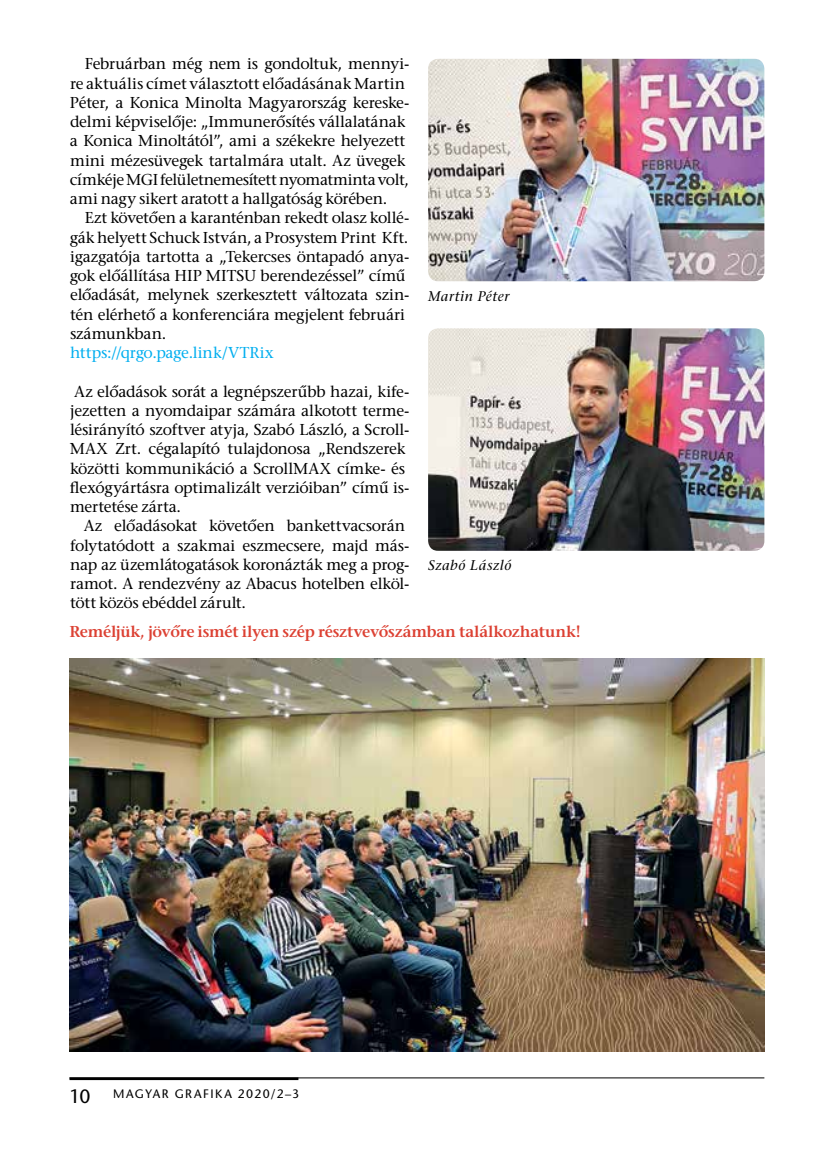
<style>
.page{position:relative;width:819px;height:1166px;background:#fff}
.page>*{position:absolute;margin:0;border:0;box-sizing:border-box;transform-origin:0 0}
.t1{font:15.75px/19.2px "ITC Stone Serif";letter-spacing:-.01em;color:#000}
.t2{font:600 15.75px "ITC Stone Serif";letter-spacing:-.015em;color:#dc4133}
.t3{font:15.75px "ITC Stone Serif";color:#00aeef}
.t4{font:italic 14px "ITC Stone Serif";letter-spacing:.04em;color:#000}
.t5{font:12.25px "ITC Stone Sans";letter-spacing:.12em;color:#000}
.s1{font-size:19.25px}
</style>
<div class="page">
<hr style="left:69px;top:1077px;width:695px;height:1px;background:#000">
<hr style="left:69px;top:1077px;width:229px;height:3px;background:#000">
<img style="left:428px;top:328px;width:336px;height:223px">
<img style="left:69px;top:658px;width:695px;height:394px">
<img style="left:428px;top:59px;width:336px;height:222px">
<p class="t1" style="left:70px;top:57px;width:341px;text-indent:15px">Februárban még nem is gondoltuk, mennyi&shy;re aktuális címet választott előadásának Martin Péter, a Konica Minolta Magyarország kereske&shy;delmi képviselője: „Immunerősítés vállalatának a Konica Minoltától”, ami a székekre helyezett mini mézesüvegek tartalmára utalt. Az üvegek címkéje MGI felületnemesített nyomatminta volt, ami nagy sikert aratott a hallgatóság körében.</p>
<p class="t1" style="left:70px;top:211px;width:341px;text-indent:15px">Ezt követően a karanténban rekedt olasz kollé&shy;gák helyett Schuck István, a Prosystem Print Kft. igazgatója tartotta a „Tekercses öntapadó anya&shy;gok előállítása HIP MITSU berendezéssel” című előadását, melynek szerkesztett változata szin&shy;tén elérhető a konferenciára megjelent februári számunkban.</p>
<p class="t3" style="left:70px;top:344px;width:205px">https://qrgo.page.link/VTRix</p>
<p class="t1" style="left:70px;top:384px;width:341px">Az előadások sorát a legnépszerűbb hazai, kife&shy;jezetten a nyomdaipar számára alkotott terme&shy;lésirányító szoftver atyja, Szabó László, a Scroll-MAX Zrt. cégalapító tulajdonosa „Rendszerek közötti kommunikáció a ScrollMAX címke- és flexógyártásra optimalizált verzióiban” című is&shy;mertetése zárta.</p>
<p class="t1" style="left:70px;top:518px;width:341px;text-indent:14px">Az előadásokat követően bankettvacsorán folytatódott a szakmai eszmecsere, majd más&shy;nap az üzemlátogatások koronázták meg a prog&shy;ramot. A rendezvény az Abacus hotelben elköl&shy;tött közös ebéddel zárult.</p>
<p class="t4" style="left:428px;top:288px;width:83px">Martin Péter</p>
<p class="t4" style="left:428px;top:558px;width:85px">Szabó László</p>
<p class="t2" style="left:69px;top:623px;width:512px">Reméljük, jövőre ismét ilyen szép résztvevőszámban találkozhatunk!</p>
<p class="t5" style="left:69px;top:1087px;width:231px"><span class="s1">10</span> MAGYAR GRAFIKA 2020/2–3</p>
</div>
